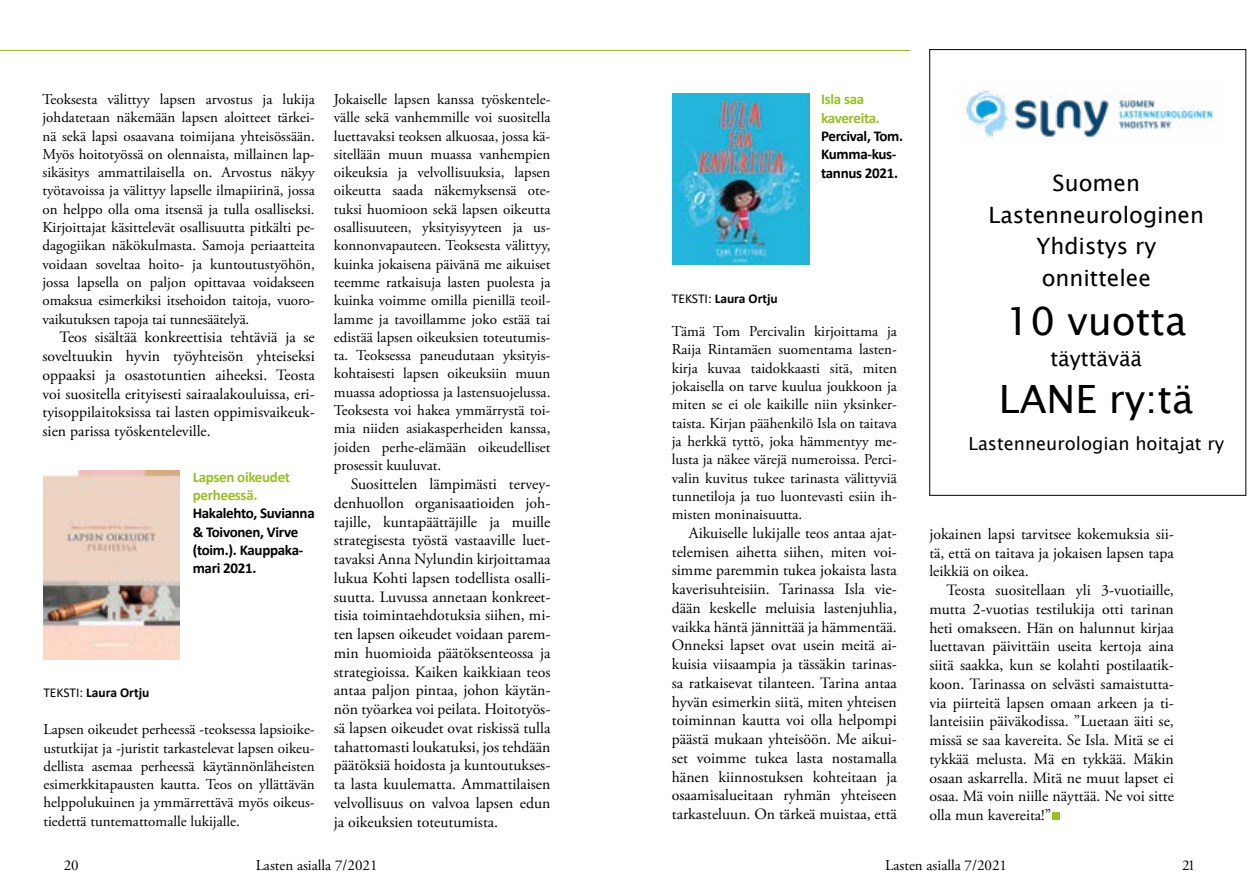
<style>
.page{position:relative;width:1259px;height:893px;background:#fff}
.page>*{position:absolute;margin:0;border:0;box-sizing:border-box;transform-origin:0 0}
.t1{font:39px "Lucida Sans Unicode";color:#000}
.t2{font:22.5px/31.5px "Lucida Sans Unicode";color:#000;text-align:center}
.t3{font:21px "Lucida Sans Unicode";color:#000}
.t4{font:18px "Lucida Sans Unicode";color:#000}
.t5{font:15.75px/18.8px "Adobe Garamond Pro";color:#000;text-align:justify}
.t6{font:15px/18.3px "Adobe Garamond Pro";color:#000;text-align:justify}
.t7{font:700 15px/18.3px "Calibri";letter-spacing:-.02em;color:#000}
.t8{font:700 15px/18.3px "Calibri";letter-spacing:-.02em;color:#96c123}
.t9{font:700 13.5px "Calibri";color:#000}
.s1{font-weight:400}
</style>
<div class="page">
<hr style="left:0;top:50px;width:910px;height:1px;background:#96c123">
<div style="left:1052px;top:812px;width:7px;height:7px;background:#96c123"></div>
<img style="left:43px;top:470px;width:137px;height:190px">
<img style="left:673px;top:93px;width:136px;height:172px">
<div style="left:929px;top:49px;width:317px;height:447px;border:1px solid #000"></div>
<img style="left:966px;top:91px;width:248px;height:48px">
<p class="t6" style="left:43px;top:91px;width:274px">Teoksesta välittyy lapsen arvostus ja lukija johdatetaan näkemään lapsen aloitteet tärkei&shy;nä sekä lapsi osaavana toimijana yhteisössään.<br>Myös hoitotyössä on olennaista, millainen lap&shy;sikäsitys ammattilaisella on. Arvostus näkyy työtavoissa ja välittyy lapselle ilmapiirinä, jossa on helppo olla oma itsensä ja tulla osalliseksi.<br>Kirjoittajat käsittelevät osallisuutta pitkälti pe&shy;dagogiikan näkökulmasta. Samoja periaatteita voidaan soveltaa hoito- ja kuntoutustyöhön, jossa lapsella on paljon opittavaa voidakseen omaksua esimerkiksi itsehoidon taitoja, vuoro&shy;vaikutuksen tapoja tai tunnesäätelyä.</p>
<p class="t5" style="left:43px;top:328px;width:274px;text-indent:17px">Teos sisältää konkreettisia tehtäviä ja se soveltuukin hyvin työyhteisön yhteiseksi oppaaksi ja osastotuntien aiheeksi. Teosta voi suositella erityisesti sairaalakouluissa, eri&shy;tyisoppilaitoksissa tai lasten oppimisvaikeuk&shy;sien parissa työskenteleville.</p>
<p class="t8" style="left:193px;top:467px;width:99px">Lapsen oikeudet perheessä.</p>
<p class="t7" style="left:193px;top:504px;width:124px">Hakalehto, Suvianna &amp; Toivonen, Virve (toim.). Kauppaka&shy;mari 2021.</p>
<p class="t9" style="left:43px;top:683px;width:107px"><span class="s1">TEKSTI:</span> Laura Ortju</p>
<p class="t6" style="left:43px;top:721px;width:273px">Lapsen oikeudet perheessä -teoksessa lapsioike&shy;ustutkijat ja -juristit tarkastelevat lapsen oikeu&shy;dellista asemaa perheessä käytännönläheisten esimerkkitapausten kautta. Teos on yllättävän helppolukuinen ja ymmärrettävä myös oikeus&shy;tiedettä tuntemattomalle lukijalle.</p>
<p class="t6" style="left:334px;top:91px;width:218px">Jokaiselle lapsen kanssa työskentele&shy;välle sekä vanhemmille voi suositella luettavaksi teoksen alkuosaa, jossa kä&shy;sitellään muun muassa vanhempien oikeuksia ja velvollisuuksia, lapsen oikeutta saada näkemyksensä ote&shy;tuksi huomioon sekä lapsen oikeutta osallisuuteen, yksityisyyteen ja us&shy;konnonvapauteen. Teoksesta välittyy, kuinka jokaisena päivänä me aikuiset teemme ratkaisuja lasten puolesta ja kuinka voimme omilla pienillä teoil&shy;lamme ja tavoillamme joko estää tai edistää lapsen oikeuksien toteutumis&shy;ta. Teoksessa paneudutaan yksityis&shy;kohtaisesti lapsen oikeuksiin muun muassa adoptiossa ja lastensuojelussa.<br>Teoksesta voi hakea ymmärrystä toi&shy;mia niiden asiakasperheiden kanssa, joiden perhe-elämään oikeudelliset prosessit kuuluvat.</p>
<p class="t5" style="left:334px;top:475px;width:218px;text-indent:17px">Suosittelen lämpimästi tervey&shy;denhuollon organisaatioiden joh&shy;tajille, kuntapäättäjille ja muille strategisesta työstä vastaaville luet&shy;tavaksi Anna Nylundin kirjoittamaa lukua Kohti lapsen todellista osalli&shy;suutta. Luvussa annetaan konkreet&shy;tisia toimintaehdotuksia siihen, mi&shy;ten lapsen oikeudet voidaan parem&shy;min huomioida päätöksenteossa ja strategioissa. Kaiken kaikkiaan teos antaa paljon pintaa, johon käytän&shy;nön työarkea voi peilata. Hoitotyös&shy;sä lapsen oikeudet ovat riskissä tulla tahattomasti loukatuksi, jos tehdään päätöksiä hoidosta ja kuntoutukses&shy;ta lasta kuulematta. Ammattilaisen velvollisuus on valvoa lapsen edun ja oikeuksien toteutumista.</p>
<p class="t8" style="left:821px;top:90px;width:60px">Isla saa kavereita.</p>
<p class="t7" style="left:821px;top:127px;width:84px">Percival, Tom.<br>Kumma-kus&shy;tannus 2021.</p>
<p class="t9" style="left:672px;top:289px;width:107px"><span class="s1">TEKSTI:</span> Laura Ortju</p>
<p class="t6" style="left:672px;top:323px;width:227px">Tämä Tom Percivalin kirjoittama ja Raija Rintamäen suomentama lasten&shy;kirja kuvaa taidokkaasti sitä, miten jokaisella on tarve kuulua joukkoon ja miten se ei ole kaikille niin yksinker&shy;taista. Kirjan päähenkilö Isla on taitava ja herkkä tyttö, joka hämmentyy me&shy;lusta ja näkee värejä numeroissa. Perci&shy;valin kuvitus tukee tarinasta välittyviä tunnetiloja ja tuo luontevasti esiin ih&shy;misten moninaisuutta.</p>
<p class="t5" style="left:672px;top:524px;width:227px;text-indent:17px">Aikuiselle lukijalle teos antaa ajat&shy;telemisen aihetta siihen, miten voi&shy;simme paremmin tukea jokaista lasta kaverisuhteisiin. Tarinassa Isla vie&shy;dään keskelle meluisia lastenjuhlia, vaikka häntä jännittää ja hämmentää.<br>Onneksi lapset ovat usein meitä ai&shy;kuisia viisaampia ja tässäkin tarinas&shy;sa ratkaisevat tilanteen. Tarina antaa hyvän esimerkin siitä, miten yhteisen toiminnan kautta voi olla helpompi päästä mukaan yhteisöön. Me aikui&shy;set voimme tukea lasta nostamalla hänen kiinnostuksen kohteitaan ja osaamisalueitaan ryhmän yhteiseen tarkasteluun. On tärkeä muistaa, että</p>
<h2 class="t2" style="left:988px;top:168px;width:217px">Suomen<br>Lastenneurologinen<br>Yhdistys ry onnittelee</h2>
<h1 class="t1" style="left:1006px;top:290px;width:182px">10 vuotta</h1>
<h3 class="t3" style="left:1050px;top:342px;width:93px">täyttävää</h3>
<h1 class="t1" style="left:999px;top:368px;width:196px">LANE ry:tä</h1>
<p class="t4" style="left:968px;top:429px;width:257px">Lastenneurologian hoitajat ry</p>
<p class="t5" style="left:929px;top:525px;width:246px">jokainen lapsi tarvitsee kokemuksia sii&shy;tä, että on taitava ja jokaisen lapsen tapa leikkiä on oikea.</p>
<p class="t5" style="left:929px;top:581px;width:246px;text-indent:17px">Teosta suositellaan yli 3-vuotiaille, mutta 2-vuotias testilukija otti tarinan heti omakseen. Hän on halunnut kirjaa luettavan päivittäin useita kertoja aina siitä saakka, kun se kolahti postilaatik&shy;koon. Tarinassa on selvästi samaistutta&shy;via piirteitä lapsen omaan arkeen ja ti&shy;lanteisiin päiväkodissa. ”Luetaan äiti se, missä se saa kavereita. Se Isla. Mitä se ei tykkää melusta. Mä en tykkää. Mäkin osaan askarrella. Mitä ne muut lapset ei osaa. Mä voin niille näyttää. Ne voi sitte olla mun kavereita!”</p>
<p class="t6" style="left:64px;top:857px;width:16px">20</p>
<p class="t6" style="left:256px;top:857px;width:123px">Lasten asialla 7/2021</p>
<p class="t6" style="left:885px;top:857px;width:123px">Lasten asialla 7/2021</p>
<p class="t6" style="left:1182px;top:857px;width:14px">21</p>
</div>
